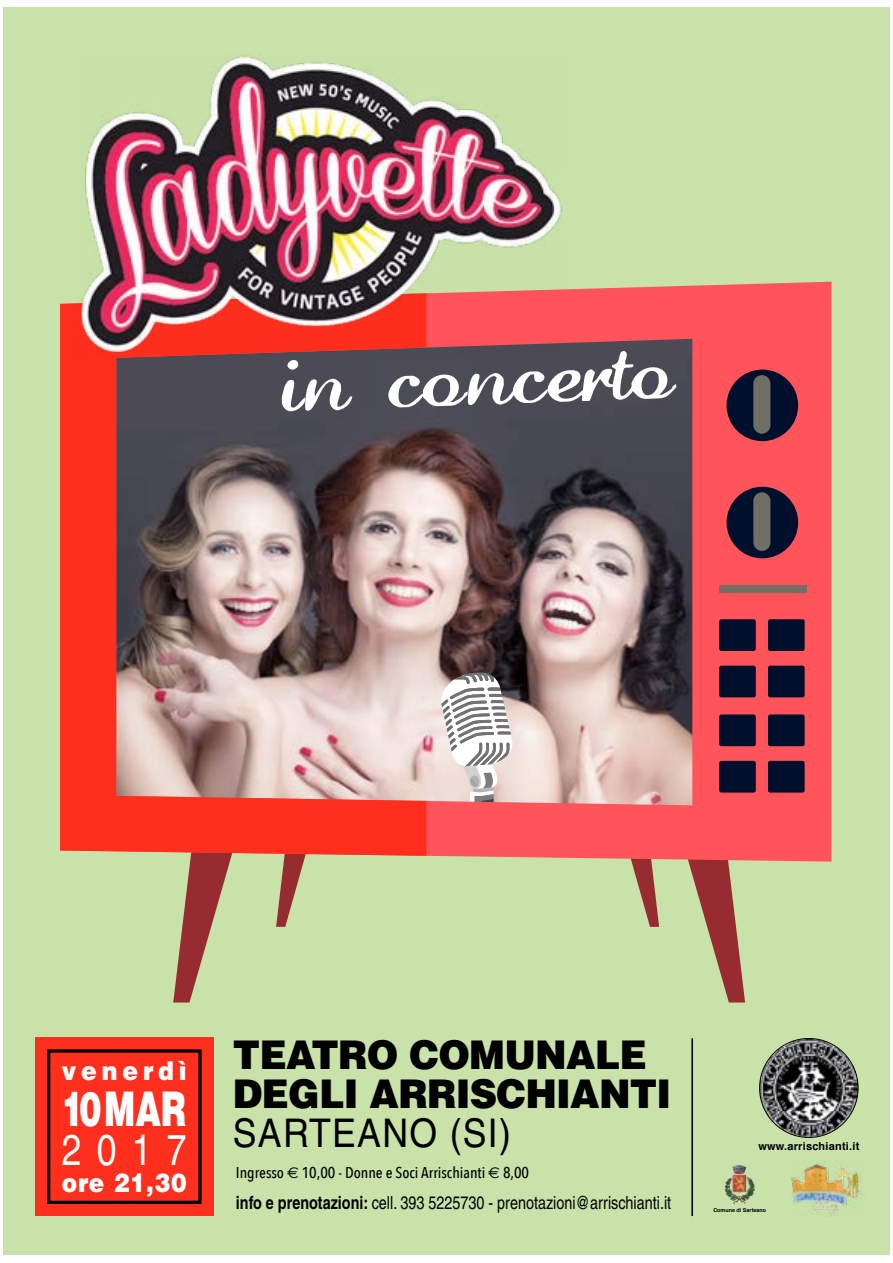
<style>
.page{position:relative;width:893px;height:1263px;background:#fff}
.page>*{position:absolute;margin:0;border:0;box-sizing:border-box;transform-origin:0 0}
.t1{font:67.5px "Lauren Script";color:#fff;scale:1.13 1}
.t2{font:900 47.85px "Helvetica";color:#fff;scale:.69 1}
.t3{font:condensed 43.2px "Helvetica";color:#fff}
.t4{font:900 39.6px/38.7px "Helvetica";letter-spacing:-.02em;color:#000;scale:.96 1}
.t5{font:condensed 39.6px "Helvetica";letter-spacing:.03em;color:#000;scale:1.1 1}
.t6{font:900 25.95px "Helvetica";letter-spacing:.2em;color:#fff;scale:.9 1}
.t7{font:900 25.95px "Helvetica";letter-spacing:.2em;color:#fff;scale:.91 1}
.t8{font:condensed 18.15px "Helvetica";color:#000}
.t9{font:500 15.6px "Avenir Next Condensed";color:#000}
.t10{font:700 10.95px "Helvetica";letter-spacing:.02em;color:#000}
.t11{font:700 5.4px "Helvetica";color:#000}
.s1{font-family:"Euro Sans";font-weight:400}
.s2{font-weight:700}
</style>
<div class="page">
<div style="left:3px;top:8px;width:887px;height:1247px;background:#c8e2aa"></div>
<hr style="left:691px;top:1038px;width:2px;height:178px;background:#000">
<svg style="left:173px;top:862px;width:57px;height:140px"></svg>
<svg style="left:276px;top:862px;width:28px;height:65px"></svg>
<svg style="left:631px;top:862px;width:28px;height:65px"></svg>
<svg style="left:688px;top:862px;width:57px;height:140px"></svg>
<svg style="left:190px;top:282px;width:641px;height:580px;background:#b76b6d"></svg>
<svg style="left:60px;top:303px;width:366px;height:553px;background:#ae6d68"></svg>
<div style="left:726px;top:370px;width:72px;height:71px;background:#000f2c;border-radius:50%"></div>
<div style="left:726px;top:487px;width:72px;height:71px;background:#000f2c;border-radius:50%"></div>
<div style="left:753px;top:375px;width:17px;height:59px;background:#6f6f65;border-radius:9px"></div>
<div style="left:753px;top:492px;width:17px;height:59px;background:#6f6f65;border-radius:9px"></div>
<div style="left:719px;top:619px;width:37px;height:32px;background:#000f2c;border-radius:2px"></div>
<div style="left:768px;top:619px;width:37px;height:32px;background:#000f2c;border-radius:2px"></div>
<div style="left:719px;top:666px;width:37px;height:31px;background:#000f2c;border-radius:2px"></div>
<div style="left:768px;top:666px;width:37px;height:31px;background:#000f2c;border-radius:2px"></div>
<div style="left:719px;top:714px;width:37px;height:32px;background:#000f2c;border-radius:2px"></div>
<div style="left:768px;top:714px;width:37px;height:32px;background:#000f2c;border-radius:2px"></div>
<div style="left:719px;top:761px;width:37px;height:31px;background:#000f2c;border-radius:2px"></div>
<div style="left:768px;top:761px;width:37px;height:31px;background:#000f2c;border-radius:2px"></div>
<div style="left:719px;top:585px;width:88px;height:7px;background:#6f6f65"></div>
<img style="left:75px;top:56px;width:491px;height:300px">
<div style="left:35px;top:1037px;width:179px;height:179px;background:#ff2f1d"></div>
<div style="left:47px;top:1049px;width:155px;height:155px;border:3px solid #000"></div>
<img style="left:760px;top:1038px;width:98px;height:99px">
<img style="left:792px;top:1164px;width:71px;height:52px">
<img style="left:732px;top:1165px;width:18px;height:31px">
<h1 class="t1" style="left:280px;top:335px;width:351px;rotate:-2deg">in concerto</h1>
<h3 class="t7" style="left:62px;top:1053px;width:139px">venerdì</h3>
<h2 class="t2" style="left:62px;top:1077px;width:182px">10 MAR</h2>
<h3 class="t3" style="left:62px;top:1125px;width:126px">2017</h3>
<h3 class="t6" style="left:62px;top:1165px;width:140px">ore 21,30</h3>
<h3 class="t4" style="left:233px;top:1035px;width:458px">TEATRO COMUNALE<br>DEGLI ARRISCHIANTI</h3>
<h3 class="t5" style="left:233px;top:1110px;width:254px">SARTEANO (SI)</h3>
<p class="t9" style="left:236px;top:1163px;width:295px">Ingresso <span class="s1">E</span> 10,00 - Donne e Soci Arrischianti <span class="s1">E</span> 8,00</p>
<p class="t8" style="left:236px;top:1192px;width:437px"><span class="s2">info e prenotazioni:</span> cell. 393 5225730 - prenotazioni@arrischianti.it</p>
<p class="t10" style="left:758px;top:1137px;width:102px">www.arrischianti.it</p>
<p class="t11" style="left:713px;top:1205px;width:54px">Comune di Sarteano</p>
</div>
